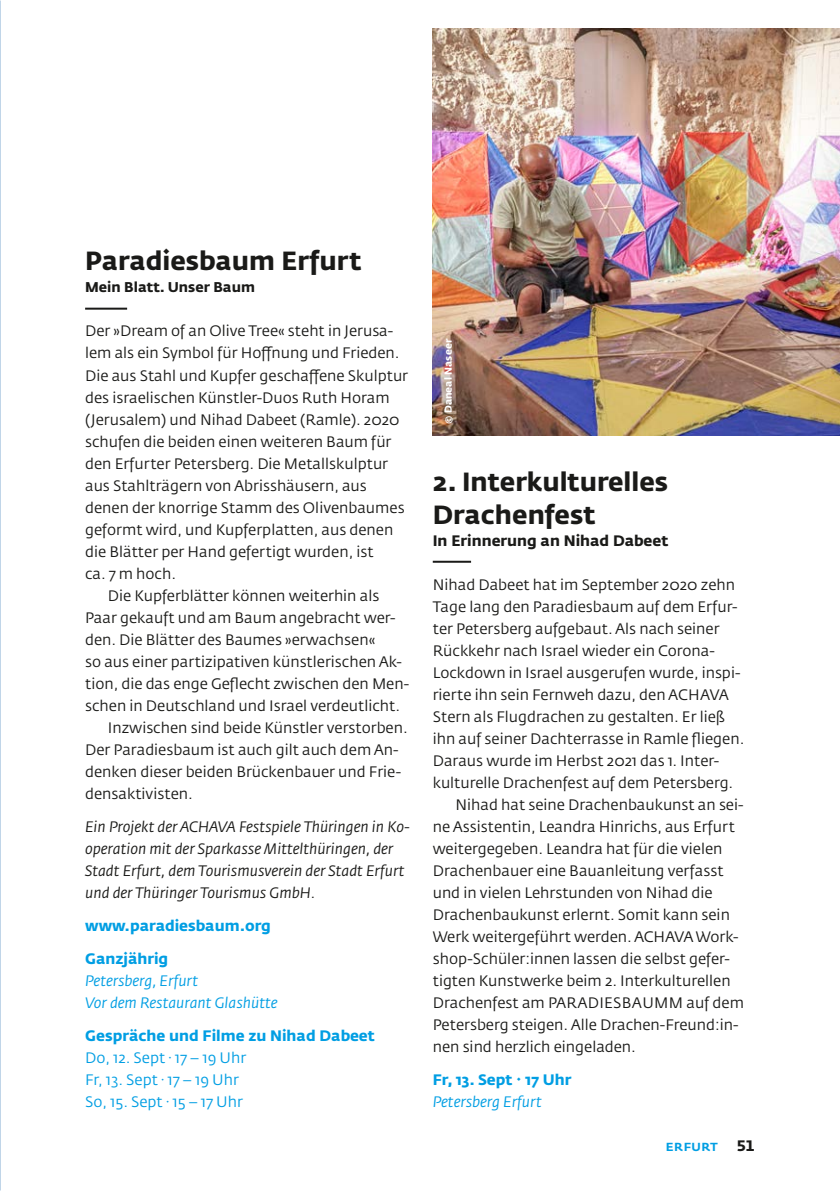
<style>
.page{position:relative;width:840px;height:1191px;background:#fff}
.page>*{position:absolute;margin:0;border:0;box-sizing:border-box;transform-origin:0 0}
.t1{font:700 26px/33px "Fedra Sans Std";color:#1a1a18}
.t2{font:15px "Fedra Sans Std";color:#1a1a18}
.t3{font:italic 15px/22px "Fedra Sans Std";color:#1a1a18}
.t4{font:700 15px "Fedra Sans Std";color:#009ee3}
.t5{font:italic 15px/22px "Fedra Sans Std";color:#009ee3}
.t6{font:15px/22px "Fedra Sans Std";color:#009ee3}
.t7{font:15px "Fedra Sans Std";letter-spacing:.02em;color:#1a1a18}
.t8{font:700 15px "Fedra Sans Std";color:#1a1a18}
.t9{font:500 15px "Fedra Sans Std";color:#009ee3}
.t10{font:700 14px "Fedra Sans Std";color:#1a1a18}
.t11{font:700 10px "Fedra Sans Std";color:#fff}
.s1{font-weight:700;color:#1a1a18}
</style>
<div class="page">
<img style="left:0;top:0;width:1px;height:1191px">
<hr style="left:432px;top:561px;width:39px;height:2px;background:#1a1a18">
<img style="left:432px;top:28px;width:407px;height:407px">
<hr style="left:85px;top:308px;width:42px;height:2px;background:#1a1a18">
<h1 class="t1" style="left:85px;top:245px;width:278px">Paradiesbaum Erfurt</h1>
<p class="t10" style="left:85px;top:278px;width:171px">Mein Blatt. Unser Baum</p>
<p class="t2" style="left:85px;top:322px;width:309px">Der »Dream of an Olive Tree« steht in Jerusa-</p>
<p class="t2" style="left:85px;top:344px;width:316px">lem als ein Symbol für Hoffnung und Frieden.</p>
<p class="t2" style="left:85px;top:366px;width:324px">Die aus Stahl und Kupfer geschaffene Skulptur</p>
<p class="t2" style="left:85px;top:388px;width:306px">des israelischen Künstler-Duos Ruth Horam</p>
<p class="t2" style="left:85px;top:410px;width:316px">(Jerusalem) und Nihad Dabeet (Ramle). 2020</p>
<p class="t2" style="left:85px;top:432px;width:308px">schufen die beiden einen weiteren Baum für</p>
<p class="t2" style="left:85px;top:454px;width:304px">den Erfurter Petersberg. Die Metallskulptur</p>
<p class="t2" style="left:85px;top:476px;width:283px">aus Stahlträgern von Abrisshäusern, aus</p>
<p class="t2" style="left:85px;top:498px;width:321px">denen der knorrige Stamm des Olivenbaumes</p>
<p class="t2" style="left:85px;top:520px;width:309px">geformt wird, und Kupferplatten, aus denen</p>
<p class="t2" style="left:85px;top:542px;width:290px">die Blätter per Hand gefertigt wurden, ist</p>
<p class="t2" style="left:85px;top:564px;width:92px">ca. 7 m hoch.</p>
<p class="t2" style="left:108px;top:586px;width:273px">Die Kupferblätter können weiterhin als</p>
<p class="t2" style="left:85px;top:608px;width:312px">Paar gekauft und am Baum angebracht wer-</p>
<p class="t2" style="left:85px;top:630px;width:291px">den. Die Blätter des Baumes »erwachsen«</p>
<p class="t2" style="left:85px;top:652px;width:318px">so aus einer partizipativen künstlerischen Ak-</p>
<p class="t2" style="left:85px;top:674px;width:325px">tion, die das enge Geflecht zwischen den Men-</p>
<p class="t2" style="left:85px;top:696px;width:316px">schen in Deutschland und Israel verdeutlicht.</p>
<p class="t2" style="left:108px;top:718px;width:301px">Inzwischen sind beide Künstler verstorben.</p>
<p class="t2" style="left:85px;top:740px;width:315px">Der Paradiesbaum ist auch gilt auch dem An-</p>
<p class="t2" style="left:85px;top:762px;width:317px">denken dieser beiden Brückenbauer und Frie-</p>
<p class="t2" style="left:85px;top:784px;width:109px">densaktivisten.</p>
<p class="t3" style="left:85px;top:815px;width:326px">Ein Projekt der ACHAVA Festspiele Thüringen in Ko&shy;operation mit der Sparkasse Mittelthüringen, der Stadt Erfurt, dem Tourismusverein der Stadt Erfurt und der Thüringer Tourismus GmbH.</p>
<p class="t4" style="left:85px;top:915px;width:187px">www.paradiesbaum.org</p>
<p class="t4" style="left:85px;top:948px;width:85px">Ganzjährig</p>
<p class="t5" style="left:85px;top:969px;width:194px">Petersberg, Erfurt<br>Vor dem Restaurant Glashütte</p>
<p class="t4" style="left:85px;top:1026px;width:291px">Gespräche und Filme zu Nihad Dabeet</p>
<p class="t6" style="left:85px;top:1046px;width:162px">Do, 12. Sept · 17 – 19 Uhr<br>Fr, 13. Sept · 17 – 19 Uhr<br>So, 15. Sept · 15 – 17 Uhr</p>
<p class="t11" style="left:441px;top:424px;width:87px;rotate:-90deg">© Daneal Naseer</p>
<h1 class="t1" style="left:432px;top:465px;width:237px">2. Interkulturelles<br>Drachenfest</h1>
<p class="t8" style="left:432px;top:530px;width:237px">In Erinnerung an Nihad Dabeet</p>
<p class="t2" style="left:432px;top:575px;width:303px">Nihad Dabeet hat im September 2020 zehn</p>
<p class="t2" style="left:432px;top:597px;width:306px">Tage lang den Paradiesbaum auf dem Erfur-</p>
<p class="t2" style="left:432px;top:619px;width:288px">ter Petersberg aufgebaut. Als nach seiner</p>
<p class="t2" style="left:432px;top:641px;width:283px">Rückkehr nach Israel wieder ein Corona-</p>
<p class="t2" style="left:432px;top:663px;width:309px">Lockdown in Israel ausgerufen wurde, inspi-</p>
<p class="t2" style="left:432px;top:685px;width:297px">rierte ihn sein Fernweh dazu, den ACHAVA</p>
<p class="t2" style="left:432px;top:707px;width:294px">Stern als Flugdrachen zu gestalten. Er ließ</p>
<p class="t2" style="left:432px;top:729px;width:313px">ihn auf seiner Dachterrasse in Ramle fliegen.</p>
<p class="t2" style="left:432px;top:751px;width:287px">Daraus wurde im Herbst 2021 das 1. Inter-</p>
<p class="t2" style="left:432px;top:773px;width:302px">kulturelle Drachenfest auf dem Petersberg.</p>
<p class="t2" style="left:455px;top:795px;width:289px">Nihad hat seine Drachenbaukunst an sei-</p>
<p class="t2" style="left:432px;top:817px;width:303px">ne Assistentin, Leandra Hinrichs, aus Erfurt</p>
<p class="t2" style="left:432px;top:839px;width:291px">weitergegeben. Leandra hat für die vielen</p>
<p class="t2" style="left:432px;top:861px;width:292px">Drachenbauer eine Bauanleitung verfasst</p>
<p class="t2" style="left:432px;top:883px;width:281px">und in vielen Lehrstunden von Nihad die</p>
<p class="t2" style="left:432px;top:905px;width:298px">Drachenbaukunst erlernt. Somit kann sein</p>
<p class="t2" style="left:432px;top:927px;width:306px">Werk weitergeführt werden. ACHAVA Work-</p>
<p class="t2" style="left:432px;top:949px;width:298px">shop-Schüler:innen lassen die selbst gefer-</p>
<p class="t2" style="left:432px;top:971px;width:299px">tigten Kunstwerke beim 2. Interkulturellen</p>
<p class="t7" style="left:432px;top:993px;width:312px">Drachenfest am PARADIESBAUMM auf dem</p>
<p class="t2" style="left:432px;top:1015px;width:307px">Petersberg steigen. Alle Drachen-Freund:in-</p>
<p class="t2" style="left:432px;top:1037px;width:204px">nen sind herzlich eingeladen.</p>
<p class="t4" style="left:432px;top:1069px;width:140px">Fr, 13. Sept · 17 Uhr</p>
<p class="t5" style="left:432px;top:1090px;width:110px">Petersberg Erfurt</p>
<p class="t9" style="left:665px;top:1136px;width:91px">erfurt <span class="s1">51</span></p>
</div>
